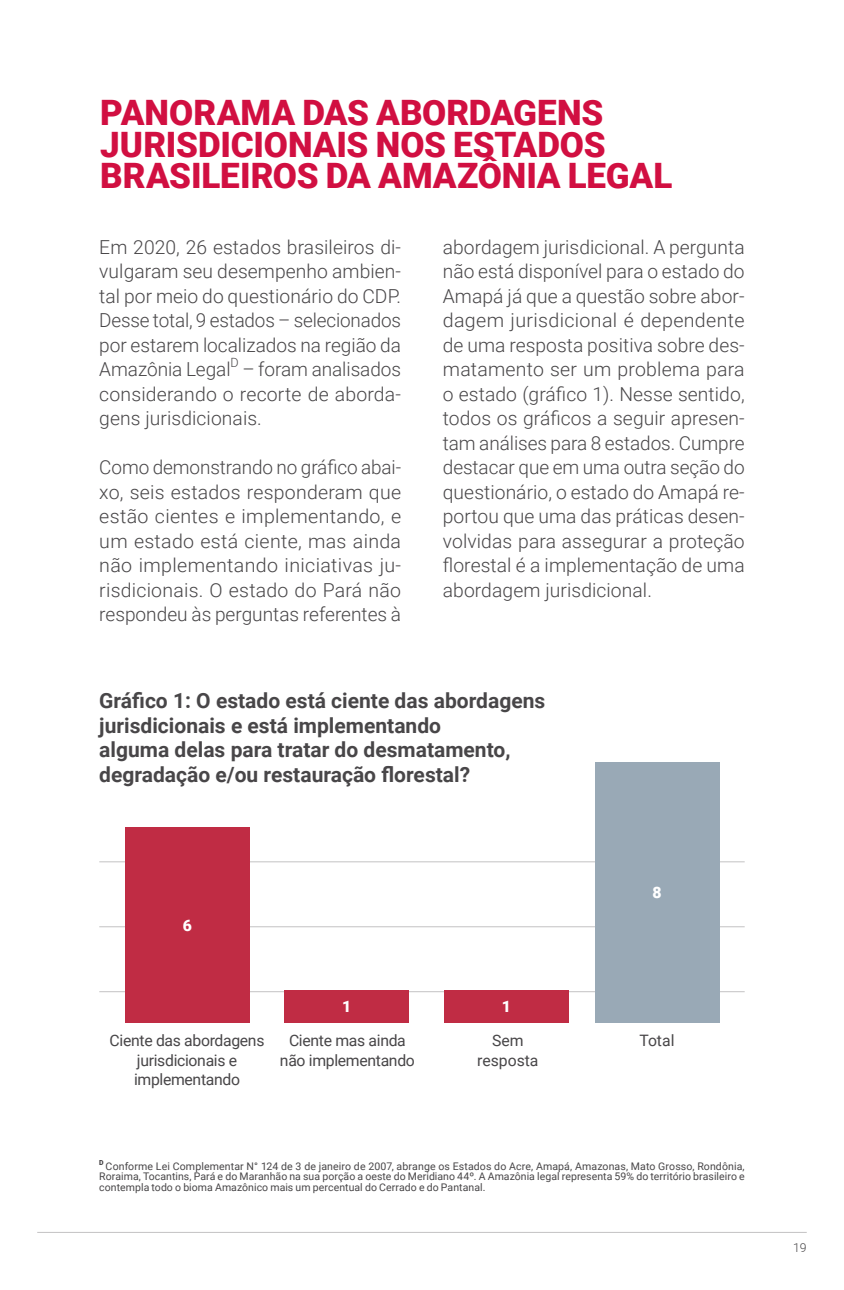
<style>
.page{position:relative;width:844px;height:1290px;background:#fff}
.page>*{position:absolute;margin:0;border:0;box-sizing:border-box;transform-origin:0 0}
.t1{font:900 35px/31.5px "Roboto";letter-spacing:-.005em;color:#d10f41}
.t2{font:700 21px/24.5px "Roboto";color:#484648}
.t3{font:300 19.25px/24.5px "Roboto";letter-spacing:.005em;color:#484648;text-align:justify}
.t4{font:15.75px/19.2px "Roboto";letter-spacing:-.02em;color:#484648;text-align:center}
.t5{font:15.75px/19.2px "Roboto";color:#484648;text-align:center}
.t6{font:900 15.75px "Roboto";color:#fff}
.t7{font:300 12.78px "Roboto";color:#484648}
.t8{font:300 12.25px "Roboto";color:#484648}
.t9{font:10.5px/10.5px "Roboto";letter-spacing:.005em;color:#484648;text-align:justify}
.t10{font:900 7px "Roboto";color:#484648}
</style>
<div class="page">
<hr style="left:37px;top:1232px;width:769px;height:1px;background:#c3c2c3">
<hr style="left:99px;top:991px;width:645px;height:1px;background:#c3c2c3">
<hr style="left:99px;top:926px;width:645px;height:1px;background:#c3c2c3">
<hr style="left:99px;top:861px;width:645px;height:1px;background:#c3c2c3">
<div style="left:125px;top:827px;width:124px;height:195px;background:#c02c44"></div>
<div style="left:595px;top:762px;width:124px;height:260px;background:#99a9b6"></div>
<div style="left:285px;top:990px;width:124px;height:32px;background:#c02c44"></div>
<div style="left:444px;top:990px;width:124px;height:32px;background:#c02c44"></div>
<h1 class="t1" style="left:100px;top:96px;width:573px">PANORAMA DAS ABORDAGENS<br>JURISDICIONAIS NOS ESTADOS<br>BRASILEIROS DA AMAZÔNIA LEGAL</h1>
<p class="t3" style="left:99px;top:234px;width:303px">Em 2020, 26 estados brasileiros di&shy;vulgaram seu desempenho ambien&shy;tal por meio do questionário do CDP.<br>Desse total, 9 estados – selecionados por estarem localizados na região da Amazônia Legal</p>
<p class="t7" style="left:230px;top:353px;width:10px">D</p>
<p class="t3" style="left:99px;top:356px;width:303px;text-indent:143px">– foram analisados considerando o recorte de aborda&shy;gens jurisdicionais.</p>
<p class="t3" style="left:99px;top:454px;width:303px">Como demonstrando no gráfico abai&shy;xo, seis estados responderam que estão cientes e implementando, e um estado está ciente, mas ainda não implementando iniciativas ju&shy;risdicionais. O estado do Pará não respondeu às perguntas referentes à</p>
<p class="t3" style="left:442px;top:234px;width:303px">abordagem jurisdicional. A pergunta não está disponível para o estado do Amapá já que a questão sobre abor&shy;dagem jurisdicional é dependente de uma resposta positiva sobre des&shy;matamento ser um problema para o estado (gráfico 1). Nesse sentido, todos os gráficos a seguir apresen&shy;tam análises para 8 estados. Cumpre destacar que em uma outra seção do questionário, o estado do Amapá re&shy;portou que uma das práticas desen&shy;volvidas para assegurar a proteção florestal é a implementação de uma abordagem jurisdicional.</p>
<p class="t2" style="left:99px;top:688px;width:447px">Gráfico 1: O estado está ciente das abordagens jurisdicionais e está implementando<br>alguma delas para tratar do desmatamento, degradação e/ou restauração florestal?</p>
<p class="t6" style="left:183px;top:914px;width:11px">6</p>
<p class="t6" style="left:342px;top:995px;width:11px">1</p>
<p class="t6" style="left:501px;top:995px;width:11px">1</p>
<p class="t6" style="left:652px;top:881px;width:11px">8</p>
<p class="t4" style="left:110px;top:1030px;width:156px">Ciente das abordagens jurisdicionais e implementando</p>
<p class="t4" style="left:289px;top:1030px;width:118px">Ciente mas ainda</p>
<p class="t4" style="left:639px;top:1030px;width:37px">Total</p>
<p class="t5" style="left:477px;top:1030px;width:63px">Sem resposta</p>
<p class="t4" style="left:280px;top:1050px;width:136px">não implementando</p>
<p class="t10" style="left:99px;top:1157px;width:6px">D</p>
<p class="t9" style="left:99px;top:1160px;width:646px;text-indent:6px">Conforme Lei Complementar N° 124 de 3 de janeiro de 2007, abrange os Estados do Acre, Amapá, Amazonas, Mato Grosso, Rondônia, Roraima, Tocantins, Pará e do Maranhão na sua porção a oeste do Meridiano 44º. A Amazônia legal representa 59% do território brasileiro e contempla todo o bioma Amazônico mais um percentual do Cerrado e do Pantanal.</p>
<p class="t8" style="left:793px;top:1239px;width:15px">19</p>
</div>
